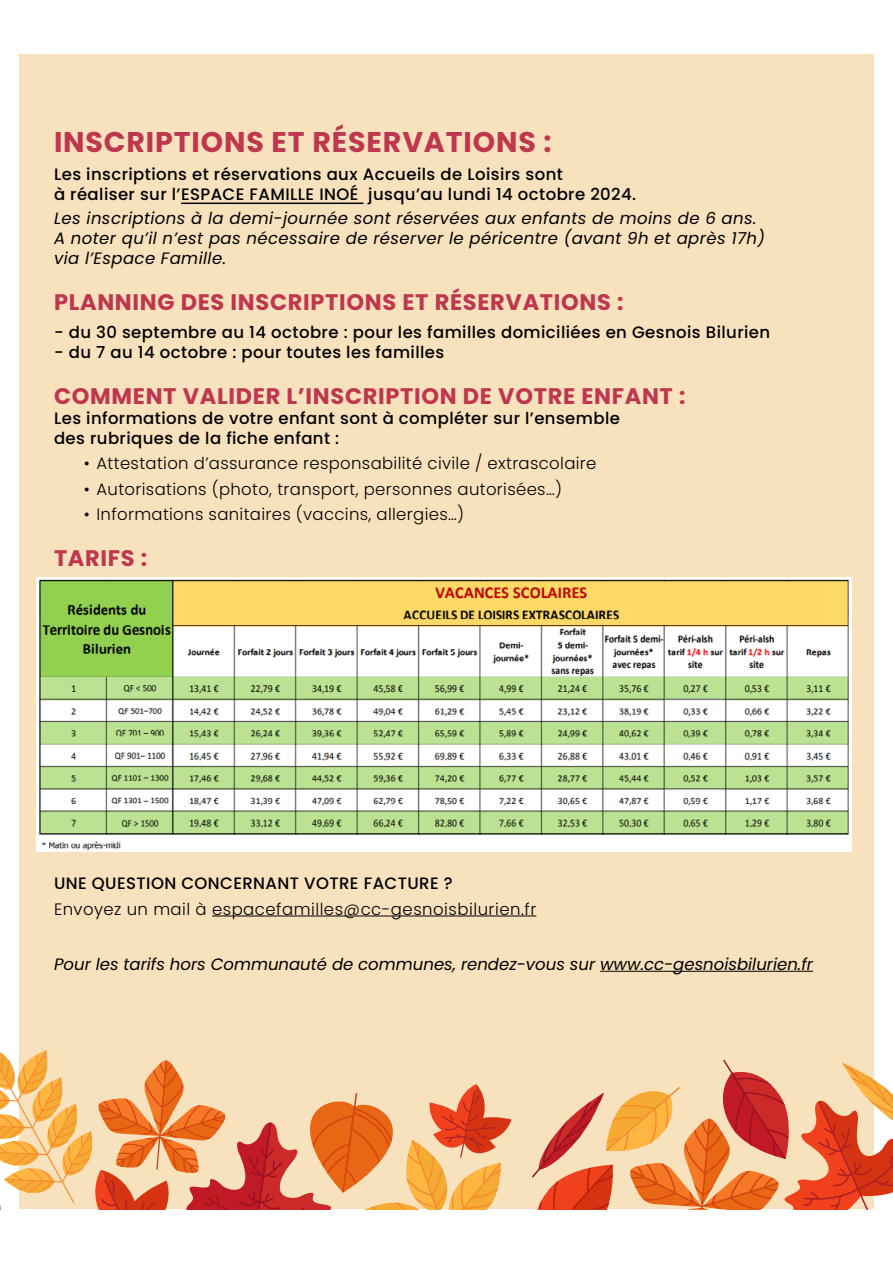
<style>
.page{position:relative;width:893px;height:1263px;background:#fff}
.page>*{position:absolute;margin:0;border:0;box-sizing:border-box;transform-origin:0 0}
.t1{font:700 28.5px "Poppins";letter-spacing:.03em;color:#bf364f}
.t2{font:700 22.5px "Poppins";letter-spacing:.03em;color:#bf364f}
.t3{font:500 16.5px/19.8px "Poppins";letter-spacing:.025em;color:#000}
.t4{font:300 16.5px "Poppins";letter-spacing:.02em;color:#000}
.t5{font:italic 16.5px/19.8px "Poppins";letter-spacing:.025em;color:#000}
.t6{font:italic 16.5px "Poppins";color:#000}
</style>
<div class="page">
<div style="left:19px;top:54px;width:855px;height:1155px;background:#f8e1bd"></div>
<img style="left:37px;top:578px;width:814px;height:273px">
<svg style="left:0;top:1050px;width:512px;height:159px"></svg>
<svg style="left:532px;top:1059px;width:361px;height:150px"></svg>
<hr style="left:181px;top:203px;width:183px;height:1px;background:#000">
<hr style="left:212px;top:915px;width:324px;height:1px;background:#000">
<hr style="left:600px;top:971px;width:213px;height:1px;background:#000">
<h1 class="t1" style="left:54px;top:126px;width:499px">INSCRIPTIONS ET RÉSERVATIONS :</h1>
<p class="t3" style="left:54px;top:165px;width:584px">Les inscriptions et réservations aux Accueils de Loisirs sont<br>à réaliser sur l’ESPACE FAMILLE INOÉ jusqu’au lundi 14 octobre 2024.</p>
<p class="t5" style="left:54px;top:209px;width:712px">Les inscriptions à la demi-journée sont réservées aux enfants de moins de 6 ans.<br>A noter qu’il n’est pas nécessaire de réserver le péricentre (avant 9h et après 17h) via l’Espace Famille.</p>
<h2 class="t2" style="left:54px;top:289px;width:571px">PLANNING DES INSCRIPTIONS ET RÉSERVATIONS :</h2>
<p class="t3" style="left:54px;top:323px;width:718px">- du 30 septembre au 14 octobre : pour les familles domiciliées en Gesnois Bilurien</p>
<p class="t3" style="left:54px;top:342px;width:392px">- du 7 au 14 octobre : pour toutes les familles</p>
<h2 class="t2" style="left:54px;top:383px;width:633px">COMMENT VALIDER L’INSCRIPTION DE VOTRE ENFANT :</h2>
<p class="t3" style="left:54px;top:408px;width:567px">Les informations de votre enfant sont à compléter sur l’ensemble des rubriques de la fiche enfant :</p>
<p class="t4" style="left:84px;top:454px;width:514px">• Attestation d’assurance responsabilité civile / extrascolaire</p>
<p class="t4" style="left:84px;top:479px;width:480px">• Autorisations (photo, transport, personnes autorisées…)</p>
<p class="t4" style="left:84px;top:505px;width:382px">• Informations sanitaires (vaccins, allergies…)</p>
<h2 class="t2" style="left:54px;top:545px;width:95px">TARIFS :</h2>
<p class="t3" style="left:54px;top:874px;width:400px">UNE QUESTION CONCERNANT VOTRE FACTURE ?</p>
<p class="t4" style="left:54px;top:899px;width:484px">Envoyez un mail à espacefamilles@cc-gesnoisbilurien.fr</p>
<p class="t6" style="left:54px;top:955px;width:760px">Pour les tarifs hors Communauté de communes, rendez-vous sur www.cc-gesnoisbilurien.fr</p>
</div>
